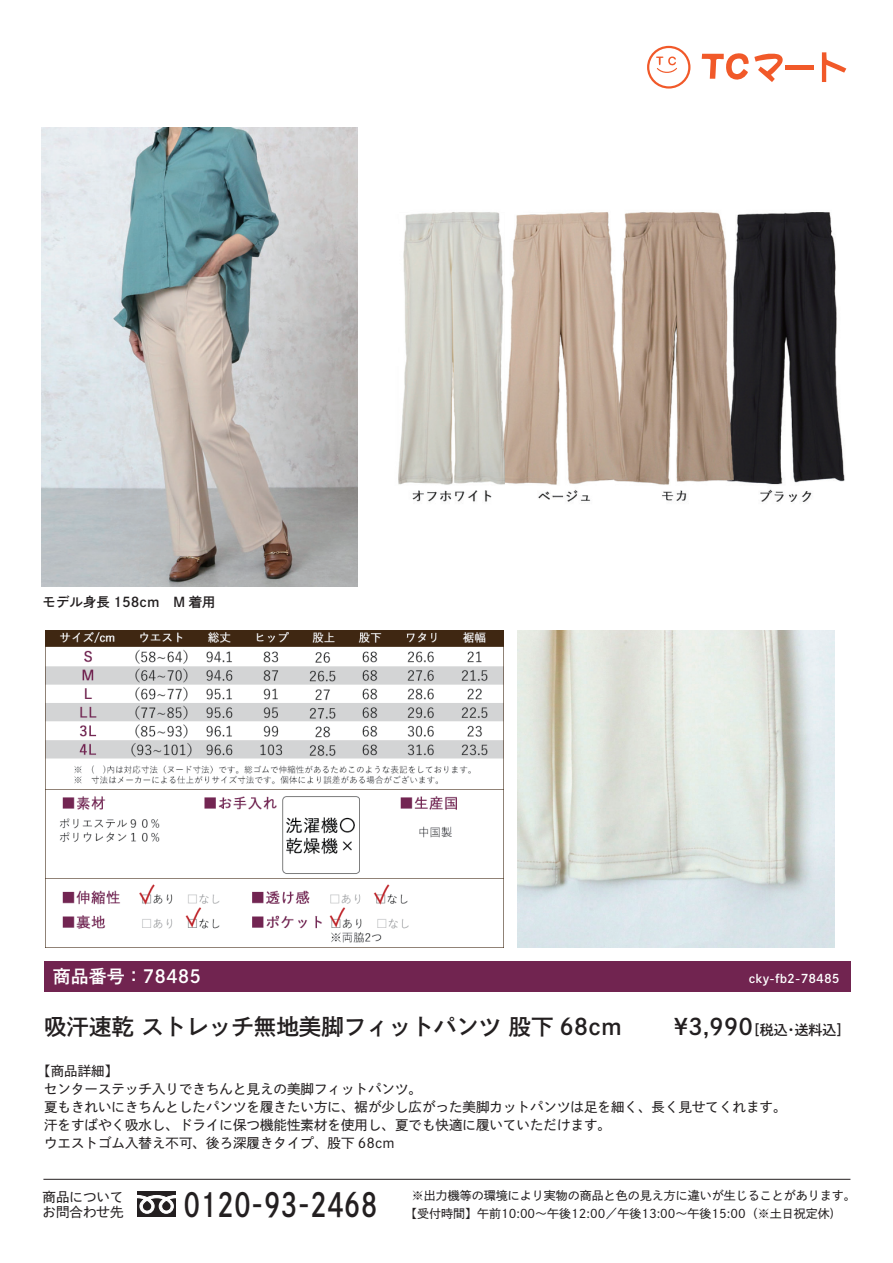
<style>
.page{position:relative;width:893px;height:1263px;background:#fff}
.page>*{position:absolute;margin:0;border:0;box-sizing:border-box;transform-origin:0 0}
.t1{font:32.55px "DNP Shuei Go Kin Std B";color:#231f20;scale:.8 1}
.t2{font:22.5px "DNP Shuei Go Kin Std B";color:#231f20}
.t3{font:18px "DNP Shuei Go Kin Std B";color:#fff}
.t4{font:13.95px "DNP Shuei Go Kin Std B";color:#231f20}
.t5{font:13.5px/18px "DNP Shuei Go Kin Std M";color:#231f20}
.t6{font:13.5px "DNP Shuei Go Kin Std B";color:#231f20}
.t7{font:12px "DNP Shuei Go Kin Std M";color:#231f20}
.t8{font:12px "DNP Shuei Go Kin Std B";color:#fff}
.s1{font-size:22.5px}
</style>
<div class="page">
<img style="left:398px;top:212px;width:447px;height:290px">
<img style="left:517px;top:630px;width:317px;height:317px">
<img style="left:46px;top:630px;width:458px;height:318px">
<img style="left:41px;top:128px;width:317px;height:458px">
<div style="left:44px;top:961px;width:806px;height:31px;background:#712450"></div>
<div style="left:137px;top:1191px;width:39px;height:26px;background:#231f20"></div>
<svg style="left:137px;top:1195px;width:39px;height:19px"></svg>
<hr style="left:43px;top:1179px;width:807px;height:1px;background:#231f20">
<svg style="left:822px;top:52px;width:24px;height:30px"></svg>
<svg style="left:702px;top:53px;width:81px;height:29px"></svg>
<div style="left:785px;top:65px;width:28px;height:5px;background:#f15929"></div>
<svg style="left:647px;top:46px;width:43px;height:43px"></svg>
<div style="left:649px;top:48px;width:39px;height:38px;background:#fff;border-radius:50%"></div>
<svg style="left:656px;top:56px;width:21px;height:17px"></svg>
<p class="t6" style="left:43px;top:592px;width:175px">モデル身長 158cm　M 着用</p>
<h3 class="t3" style="left:53px;top:964px;width:150px">商品番号：78485</h3>
<p class="t8" style="left:749px;top:970px;width:92px">cky-fb2-78485</p>
<h2 class="t2" style="left:44px;top:1011px;width:579px">吸汗速乾 ストレッチ無地美脚フィットパンツ 股下 68cm</h2>
<p class="t4" style="left:674px;top:1020px;width:178px"><span class="s1">¥3,990</span>［税込・送料込］</p>
<p class="t5" style="left:44px;top:1062px;width:744px;text-indent:-7px">【商品詳細】<br>センターステッチ入りできちんと見えの美脚フィットパンツ。<br>夏もきれいにきちんとしたパンツを履きたい方に、裾が少し広がった美脚カットパンツは足を細く、長く見せてくれます。汗をすばやく吸水し、ドライに保つ機能性素材を使用し、夏でも快適に履いていただけます。<br>ウエストゴム入替え不可、後ろ深履きタイプ、股下 68cm</p>
<p class="t5" style="left:43px;top:1189px;width:82px;line-height:15px">商品についてお問合わせ先</p>
<h1 class="t1" style="left:184px;top:1182px;width:244px">0120-93-2468</h1>
<p class="t7" style="left:412px;top:1188px;width:445px">※出力機等の環境により実物の商品と色の見え方に違いが生じることがあります。</p>
<p class="t7" style="left:411px;top:1205px;width:436px">【受付時間】午前10:00～午後12:00／午後13:00～午後15:00（※土日祝定休)　</p>
</div>
